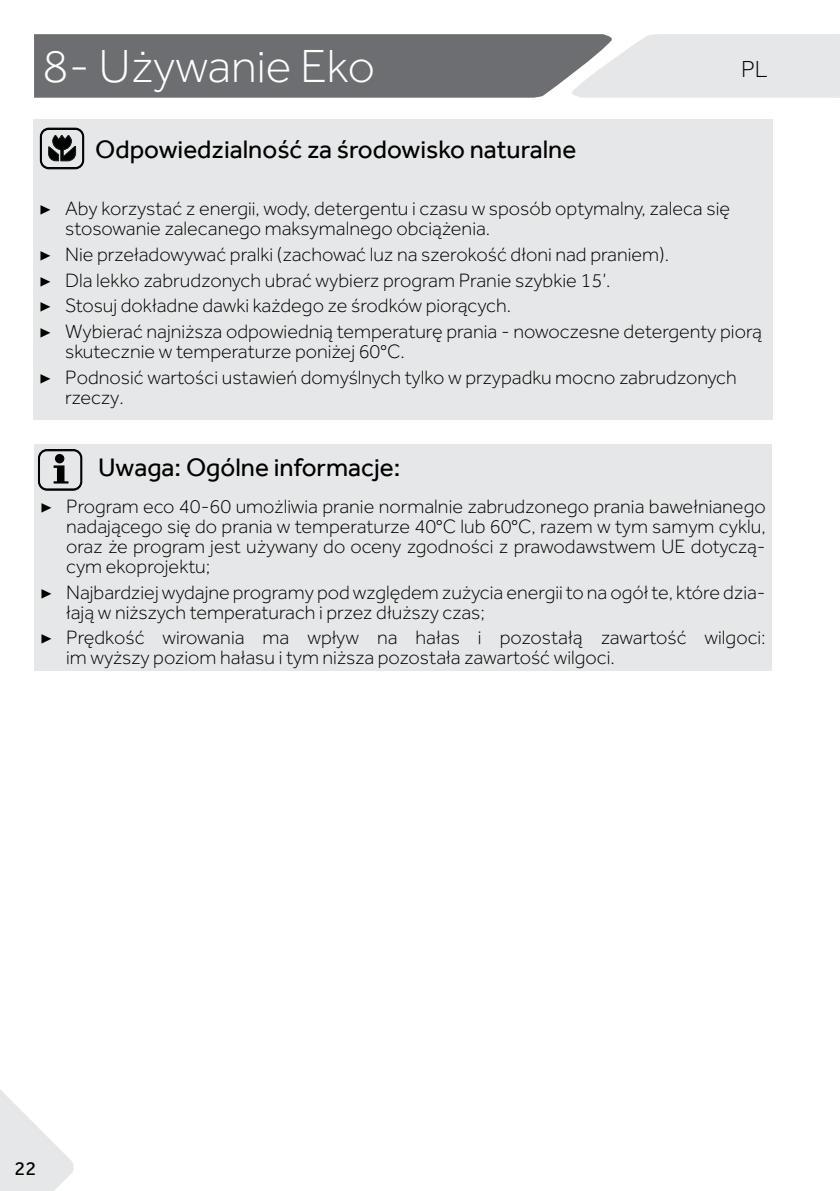
<style>
.page{position:relative;width:840px;height:1191px;background:#fff}
.page>*{position:absolute;margin:0;border:0;box-sizing:border-box;transform-origin:0 0}
.t1{font:300 48px "Effra";color:#fff}
.t2{font:26px "Effra";color:#000}
.t3{font:300 24px "Effra";color:#000}
.t4{font:300 20px/20px "Effra";color:#000}
.t5{font:20px "Effra";color:#000}
.s1{font-family:"Minion Pro";font-weight:400}
</style>
<div class="page">
<svg style="left:0;top:1090px;width:74px;height:101px"></svg>
<svg style="left:34px;top:34px;width:805px;height:64px"></svg>
<div style="left:33px;top:119px;width:739px;height:300px;background:#e6e7e8"></div>
<svg style="left:40px;top:128px;width:44px;height:41px"></svg>
<div style="left:34px;top:444px;width:737px;height:226px;background:#e6e7e8"></div>
<svg style="left:38px;top:449px;width:44px;height:41px"></svg>
<div style="left:55px;top:454px;width:9px;height:9px;background:#000;border-radius:50%"></div>
<h1 class="t1" style="left:43px;top:39px;width:334px">8- Używanie Eko</h1>
<p class="t3" style="left:740px;top:55px;width:28px">PL</p>
<h2 class="t2" style="left:95px;top:134px;width:482px">Odpowiedzialność za środowisko naturalne</h2>
<p class="t4" style="left:65px;top:198px;width:666px;text-indent:-26px"><span class="s1">▶</span> Aby korzystać z energii, wody, detergentu i czasu w sposób optymalny, zaleca się stosowanie zalecanego maksymalnego obciążenia.</p>
<p class="t4" style="left:39px;top:241px;width:724px;line-height:25.6px"><span class="s1">▶</span> Nie przeładowywać pralki (zachować luz na szerokość dłoni nad praniem).<br><span class="s1">▶</span> Dla lekko zabrudzonych ubrać wybierz program Pranie szybkie 15’.<br><span class="s1">▶</span> Stosuj dokładne dawki każdego ze środków piorących.<br><span class="s1">▶</span> Wybierać najniższa odpowiednią temperaturę prania - nowoczesne detergenty piorą</p>
<p class="t4" style="left:39px;top:338px;width:698px;line-height:25.6px;text-indent:26px">skutecznie w temperaturze poniżej 60°C.<br><span class="s1">▶</span> Podnosić wartości ustawień domyślnych tylko w przypadku mocno zabrudzonych</p>
<p class="t4" style="left:65px;top:387px;width:60px">rzeczy.</p>
<h2 class="t2" style="left:98px;top:452px;width:303px">Uwaga: Ogólne informacje:</h2>
<p class="t4" style="left:66px;top:496px;width:700px;text-align:justify;text-indent:-26px"><span class="s1">▶</span> Program eco 40-60 umożliwia pranie normalnie zabrudzonego prania bawełnianego nadającego się do prania w temperaturze 40°C lub 60°C, razem w tym samym cyklu, oraz że program jest używany do oceny zgodności z prawodawstwem UE dotyczą&shy;cym ekoprojektu;</p>
<p class="t4" style="left:66px;top:582px;width:700px;text-indent:-26px"><span class="s1">▶</span> Najbardziej wydajne programy pod względem zużycia energii to na ogół te, które dzia&shy;łają w niższych temperaturach i przez dłuższy czas;</p>
<p class="t4" style="left:66px;top:627px;width:700px;text-indent:-26px"><span class="s1">▶</span> Prędkość wirowania ma wpływ na hałas i pozostałą zawartość wilgoci: im wyższy poziom hałasu i tym niższa pozostała zawartość wilgoci.</p>
<p class="t5" style="left:15px;top:1156px;width:23px">22</p>
</div>
